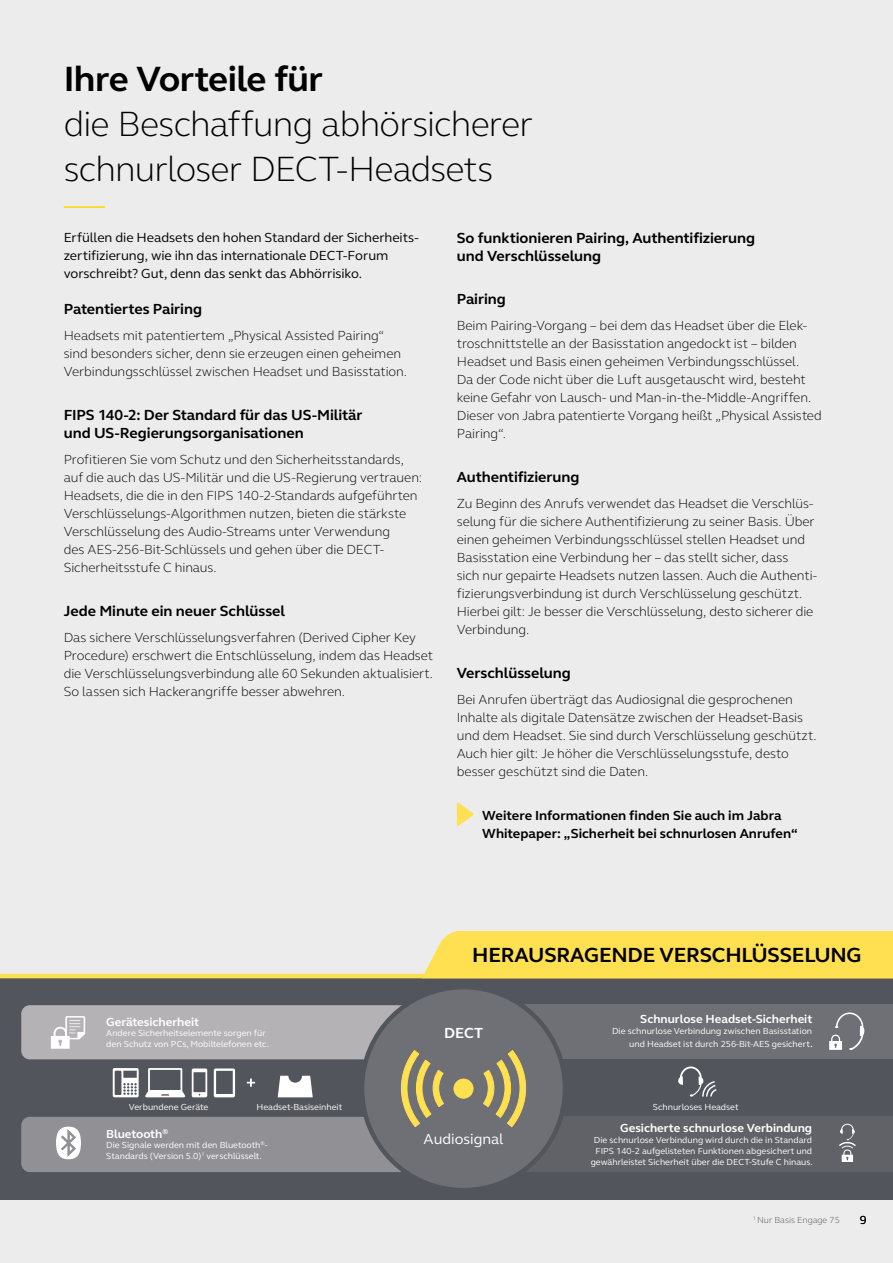
<style>
.page{position:relative;width:893px;height:1263px;background:#ececed}
.page>*{position:absolute;margin:0;border:0;box-sizing:border-box;transform-origin:0 0}
.t1{font:300 36px/45px "GN Elliot";letter-spacing:-.02em;color:#000}
.t2{font:700 36px "GN Elliot";letter-spacing:-.02em;color:#000}
.t3{font:700 21px "GN Elliot";letter-spacing:-.01em;color:#000}
.t4{font:700 15px/18px "GN Elliot";letter-spacing:-.005em;color:#000}
.t5{font:15px "GN Elliot";color:#fff}
.t6{font:700 15px "GN Elliot";color:#fff}
.t7{font:300 13.5px/18px "GN Elliot";letter-spacing:-.005em;color:#000}
.t8{font:13.5px/18px "GN Elliot";letter-spacing:-.005em;color:#000}
.t9{font:700 13.5px/18px "GN Elliot";color:#000}
.t10{font:700 12px "GN Elliot";color:#fff}
.t11{font:12px "GN Elliot";color:#000}
.t12{font:9px/10.8px "GN Elliot";color:#fff}
.t13{font:300 9px "GN Elliot";color:#4e4e4d}
.s1{font-size:12px}
</style>
<div class="page">
<div style="left:0;top:978px;width:893px;height:221px;background:#52555b"></div>
<hr style="left:0;top:974px;width:893px;height:4px;background:#ffe050">
<hr style="left:64px;top:206px;width:41px;height:2px;background:#fcd700">
<svg style="left:457px;top:802px;width:17px;height:24px"></svg>
<div style="left:442px;top:1004px;width:451px;height:54px;background:#6f7075"></div>
<svg style="left:829px;top:1012px;width:35px;height:38px"></svg>
<div style="left:448px;top:1117px;width:445px;height:55px;background:#606267"></div>
<svg style="left:839px;top:1124px;width:17px;height:38px"></svg>
<svg style="left:678px;top:1066px;width:38px;height:30px"></svg>
<div style="left:362px;top:987px;width:203px;height:203px;background:#6f7075;border-radius:50%"></div>
<svg style="left:21px;top:1005px;width:505px;height:167px"></svg>
<div style="left:454px;top:1079px;width:19px;height:19px;background:#ffe050;border-radius:50%"></div>
<div style="left:454px;top:1079px;width:19px;height:19px;border:1px solid #ffe050;border-radius:50%"></div>
<div style="left:422px;top:931px;width:471px;height:43px;background:#ffe050"></div>
<h1 class="t2" style="left:64px;top:54px;width:261px">Ihre Vorteile für</h1>
<h1 class="t1" style="left:64px;top:100px;width:470px">die Beschaffung abhörsicherer schnurloser DECT-Headsets</h1>
<p class="t8" style="left:64px;top:228px;width:356px">Erfüllen die Headsets den hohen Standard der Sicherheits&shy;zertifizierung, wie ihn das internationale DECT-Forum vorschreibt? Gut, denn das senkt das Abhörrisiko.</p>
<p class="t4" style="left:64px;top:300px;width:140px">Patentiertes Pairing</p>
<p class="t7" style="left:64px;top:326px;width:345px">Headsets mit patentiertem „Physical Assisted Pairing“ sind besonders sicher, denn sie erzeugen einen geheimen<br>Verbindungsschlüssel zwischen Headset und Basisstation.</p>
<p class="t4" style="left:64px;top:406px;width:300px">FIPS 140-2: Der Standard für das US-Militär und US-Regierungsorganisationen</p>
<p class="t7" style="left:64px;top:450px;width:360px">Profitieren Sie vom Schutz und den Sicherheitsstandards, auf die auch das US-Militär und die US-Regierung vertrauen:<br>Headsets, die die in den FIPS 140-2-Standards aufgeführten Verschlüsselungs-Algorithmen nutzen, bieten die stärkste Verschlüsselung des Audio-Streams unter Verwendung<br>des AES-256-Bit-Schlüssels und gehen über die DECT-Sicherheitsstufe C hinaus.</p>
<p class="t4" style="left:64px;top:602px;width:223px">Jede Minute ein neuer Schlüssel</p>
<p class="t7" style="left:64px;top:628px;width:371px">Das sichere Verschlüsselungsverfahren (Derived Cipher Key Procedure) erschwert die Entschlüsselung, indem das Headset die Verschlüsselungsverbindung alle 60 Sekunden aktualisiert.<br>So lassen sich Hackerangriffe besser abwehren.</p>
<p class="t4" style="left:457px;top:229px;width:300px">So funktionieren Pairing, Authentifizierung und Verschlüsselung</p>
<p class="t4" style="left:457px;top:289px;width:51px">Pairing</p>
<p class="t7" style="left:457px;top:316px;width:367px">Beim Pairing-Vorgang – bei dem das Headset über die Elek&shy;troschnittstelle an der Basisstation angedockt ist – bilden Headset und Basis einen geheimen Verbindungsschlüssel.<br>Da der Code nicht über die Luft ausgetauscht wird, besteht keine Gefahr von Lausch- und Man-in-the-Middle-Angriffen.<br>Dieser von Jabra patentierte Vorgang heißt „Physical Assisted Pairing“.</p>
<p class="t4" style="left:457px;top:467px;width:124px">Authentifizierung</p>
<p class="t7" style="left:457px;top:494px;width:362px">Zu Beginn des Anrufs verwendet das Headset die Verschlüs&shy;selung für die sichere Authentifizierung zu seiner Basis. Über einen geheimen Verbindungsschlüssel stellen Headset und Basisstation eine Verbindung her – das stellt sicher, dass<br>sich nur gepairte Headsets nutzen lassen. Auch die Authenti&shy;fizierungsverbindung ist durch Verschlüsselung geschützt.<br>Hierbei gilt: Je besser die Verschlüsselung, desto sicherer die Verbindung.</p>
<p class="t4" style="left:457px;top:663px;width:116px">Verschlüsselung</p>
<p class="t7" style="left:457px;top:690px;width:361px">Bei Anrufen überträgt das Audiosignal die gesprochenen Inhalte als digitale Datensätze zwischen der Headset-Basis und dem Headset. Sie sind durch Verschlüsselung geschützt.<br>Auch hier gilt: Je höher die Verschlüsselungsstufe, desto besser geschützt sind die Daten.</p>
<p class="t9" style="left:482px;top:806px;width:317px">Weitere Informationen finden Sie auch im Jabra<br>Whitepaper: „Sicherheit bei schnurlosen Anrufen“</p>
<p class="t10" style="left:106px;top:1013px;width:94px">Gerätesicherheit</p>
<p class="t12" style="left:106px;top:1028px;width:164px">Andere Sicherheitselemente sorgen für den Schutz von PCs, Mobiltelefonen etc.</p>
<h2 class="t3" style="left:472px;top:940px;width:391px">HERAUSRAGENDE VERSCHLÜSSELUNG</h2>
<p class="t6" style="left:444px;top:1023px;width:40px">DECT</p>
<p class="t10" style="left:640px;top:1011px;width:174px">Schnurlose Headset-Sicherheit</p>
<p class="t12" style="left:612px;top:1024px;width:202px;line-height:13.5px;text-align:right">Die schnurlose Verbindung zwischen Basisstation und Headset ist durch 256-Bit-AES gesichert<span class="s1">.</span></p>
<p class="t12" style="left:129px;top:1101px;width:81px">Verbundene Geräte</p>
<p class="t12" style="left:257px;top:1101px;width:87px">Headset-Basiseinheit</p>
<p class="t12" style="left:653px;top:1101px;width:87px">Schnurloses Headset</p>
<p class="t10" style="left:106px;top:1125px;width:63px">Bluetooth<sup>®</sup></p>
<p class="t12" style="left:106px;top:1140px;width:163px">Die Signale werden mit den Bluetooth<sup>®</sup>-<br>Standards (Version 5.0)<sup>1</sup> verschlüsselt.</p>
<p class="t5" style="left:424px;top:1129px;width:81px">Audiosignal</p>
<p class="t10" style="left:620px;top:1120px;width:193px">Gesicherte schnurlose Verbindung</p>
<p class="t12" style="left:591px;top:1134px;width:224px;text-align:center">Die schnurlose Verbindung wird durch die in Standard<br>FIPS 140-2 aufgelisteten Funktionen abgesichert und gewährleistet Sicherheit über die DECT-Stufe C hinaus.</p>
<p class="t13" style="left:753px;top:1214px;width:89px"><sup>1</sup> Nur Basis Engage 75</p>
<p class="t11" style="left:860px;top:1212px;width:8px">9</p>
</div>
